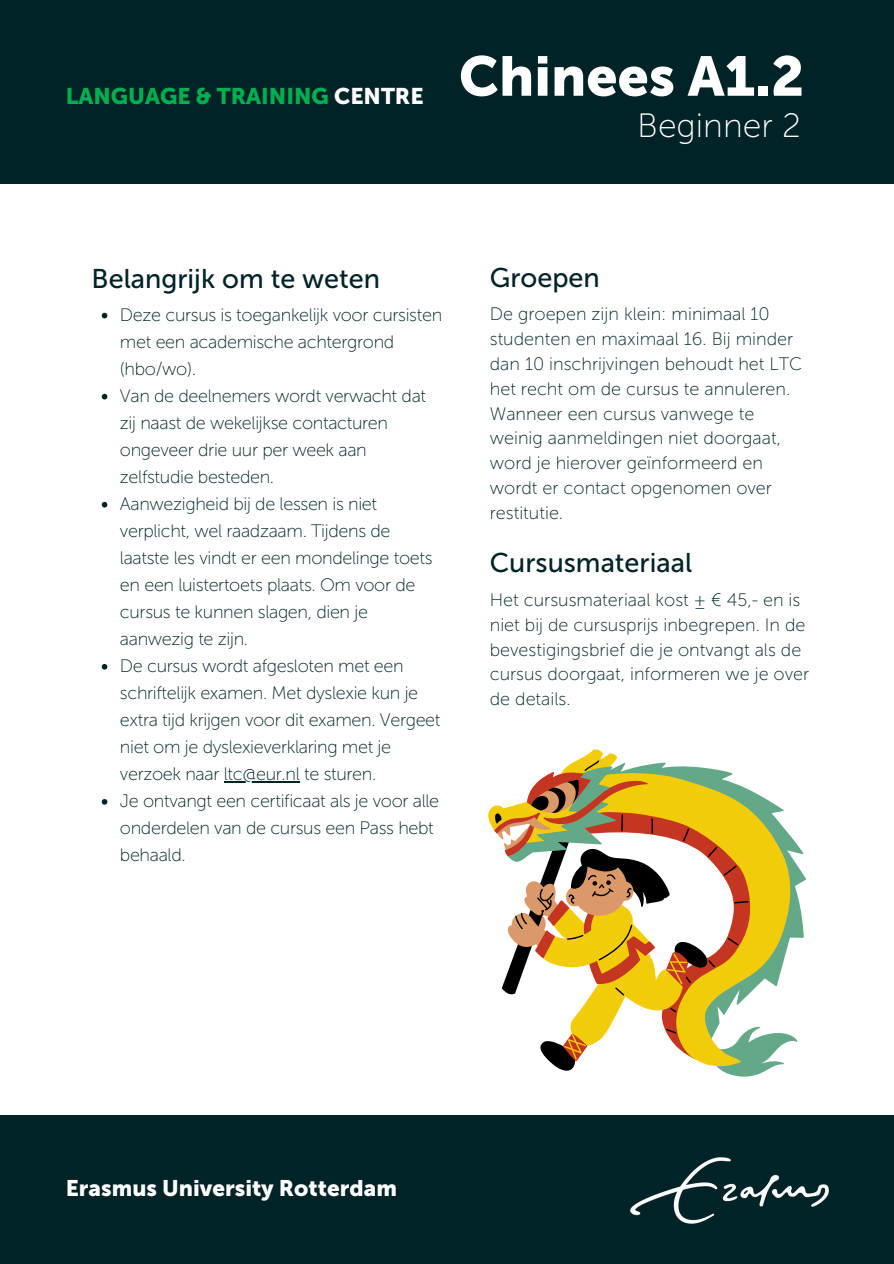
<style>
.page{position:relative;width:894px;height:1264px;background:#fff}
.page>*{position:absolute;margin:0;border:0;box-sizing:border-box;transform-origin:0 0}
.t1{font:55.5px "Museo Sans 900";color:#fff}
.t2{font:33.75px "Museo Sans 100";color:#fff}
.t3{font:27px "Museo Sans 500";color:#002328}
.t4{font:22.5px "Museo Sans 900";color:#fff}
.t5{font:22.5px "Museo Sans 900";color:#00b050}
.t6{font:18px/27px "Museo Sans 100";letter-spacing:-.02em;color:#002328}
.t7{font:18px/24.8px "Museo Sans 100";color:#002328}
.s1{color:#fff}
</style>
<div class="page">
<div style="left:0;top:1114px;width:893px;height:149px;background:#002328"></div>
<img style="left:564px;top:1076px;width:329px;height:148px">
<svg style="left:715px;top:837px;width:90px;height:239px"></svg>
<svg style="left:488px;top:749px;width:303px;height:317px"></svg>
<svg style="left:494px;top:760px;width:214px;height:311px"></svg>
<svg style="left:494px;top:766px;width:194px;height:295px"></svg>
<svg style="left:102px;top:313px;width:5px;height:5px"></svg>
<svg style="left:102px;top:394px;width:5px;height:5px"></svg>
<svg style="left:102px;top:502px;width:5px;height:5px"></svg>
<svg style="left:102px;top:664px;width:5px;height:5px"></svg>
<hr style="left:224px;top:781px;width:75px;height:1px;background:#002328">
<svg style="left:102px;top:799px;width:5px;height:5px"></svg>
<div style="left:0;top:0;width:893px;height:184px;background:#002328"></div>
<p class="t5" style="left:66px;top:83px;width:359px">LANGUAGE &amp; TRAINING <span class="s1">CENTRE</span></p>
<p class="t1" style="left:459px;top:44px;width:347px">Chinees A1.2</p>
<p class="t2" style="left:637px;top:105px;width:165px">Beginner 2</p>
<p class="t3" style="left:92px;top:262px;width:290px">Belangrijk om te weten</p>
<h2 class="t6" style="left:120px;top:301px;width:323px">Deze cursus is toegankelijk voor cursisten met een academische achtergrond (hbo/wo).</h2>
<h3 class="t6" style="left:120px;top:382px;width:307px">Van de deelnemers wordt verwacht dat zij naast de wekelijkse contacturen ongeveer drie uur per week aan zelfstudie besteden.</h3>
<h3 class="t6" style="left:120px;top:490px;width:314px">Aanwezigheid bij de lessen is niet verplicht, wel raadzaam. Tijdens de laatste les vindt er een mondelinge toets en een luistertoets plaats. Om voor de cursus te kunnen slagen, dien je aanwezig te zijn.</h3>
<p class="t6" style="left:120px;top:652px;width:322px">De cursus wordt afgesloten met een schriftelijk examen. Met dyslexie kun je extra tijd krijgen voor dit examen. Vergeet niet om je dyslexieverklaring met je verzoek naar ltc@eur.nl te sturen.</p>
<p class="t6" style="left:120px;top:787px;width:321px">Je ontvangt een certificaat als je voor alle onderdelen van de cursus een Pass hebt behaald.</p>
<p class="t3" style="left:489px;top:262px;width:111px">Groepen</p>
<h3 class="t7" style="left:489px;top:302px;width:314px">De groepen zijn klein: minimaal 10 studenten en maximaal 16. Bij minder dan 10 inschrijvingen behoudt het LTC het recht om de cursus te annuleren.<br>Wanneer een cursus vanwege te weinig aanmeldingen niet doorgaat, word je hierover geïnformeerd en wordt er contact opgenomen over restitutie.</h3>
<p class="t3" style="left:489px;top:547px;width:204px">Cursusmateriaal</p>
<p class="t7" style="left:489px;top:587px;width:321px">Het cursusmateriaal kost ± € 45,- en is niet bij de cursusprijs inbegrepen. In de bevestigingsbrief die je ontvangt als de cursus doorgaat, informeren we je over de details.</p>
<h4 class="t4" style="left:66px;top:1175px;width:332px">Erasmus University Rotterdam</h4>
</div>
